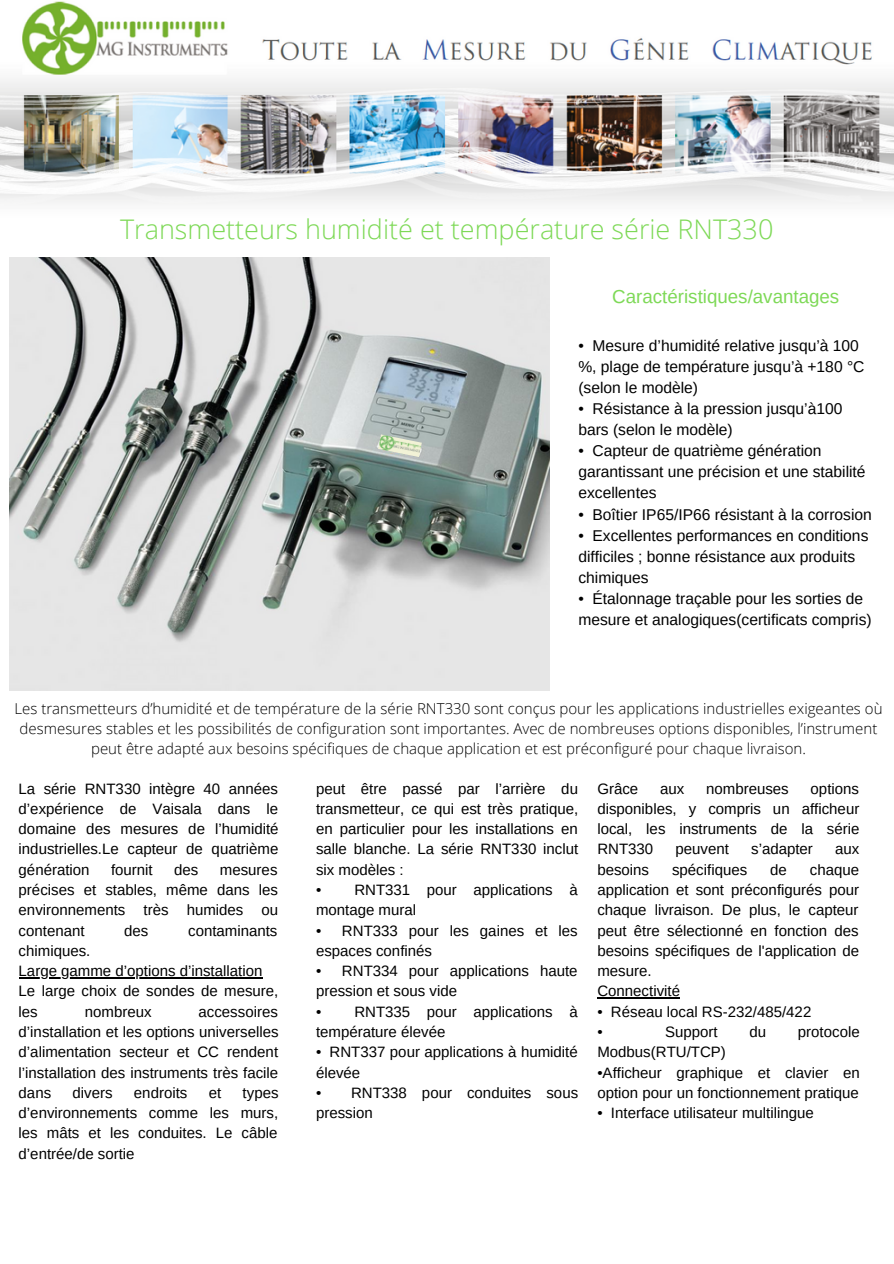
<style>
.page{position:relative;width:894px;height:1264px;background:#fff}
.page>*{position:absolute;margin:0;border:0;box-sizing:border-box;transform-origin:0 0}
.t1{font:300 27px "Open Sans";color:#7ed957}
.t2{font:18.75px "Arimo";color:#7ed957}
.t3{font:15.6px/21px "Arimo";color:#000}
.t4{font:15px/20.2px "Arimo";color:#000}
.t5{font:300 15px/20.2px "Open Sans";color:#000;text-align:center}
</style>
<div class="page">
<img style="left:0;top:1px;width:893px;height:203px">
<img style="left:10px;top:257px;width:539px;height:434px">
<hr style="left:19px;top:977px;width:243px;height:1px;background:#000">
<hr style="left:597px;top:997px;width:82px;height:1px;background:#000">
<img style="left:378px;top:434px;width:43px;height:23px">
<h1 class="t1" style="left:120px;top:210px;width:654px">Transmetteurs humidité et température série RNT330</h1>
<p class="t2" style="left:612px;top:286px;width:228px">Caractéristiques/avantages</p>
<p class="t3" style="left:578px;top:335px;width:287px">• Mesure d’humidité relative jusqu’à 100 %, plage de température jusqu’à +180 °C (selon le modèle)</p>
<p class="t3" style="left:578px;top:398px;width:265px">• Résistance à la pression jusqu’à100 bars (selon le modèle)</p>
<p class="t3" style="left:578px;top:440px;width:289px">• Capteur de quatrième génération garantissant une précision et une stabilité excellentes</p>
<p class="t3" style="left:578px;top:503px;width:295px">• Boîtier IP65/IP66 résistant à la corrosion</p>
<p class="t3" style="left:578px;top:524px;width:291px">• Excellentes performances en conditions difficiles ; bonne résistance aux produits chimiques</p>
<p class="t3" style="left:578px;top:588px;width:295px">• Étalonnage traçable pour les sorties de mesure et analogiques(certificats compris)</p>
<p class="t5" style="left:14px;top:697px;width:869px">Les transmetteurs d’humidité et de température de la série RNT330 sont conçus pour les applications industrielles exigeantes où desmesures stables et les possibilités de configuration sont importantes. Avec de nombreuses options disponibles, l’instrument peut être adapté aux besoins spécifiques de chaque application et est préconfiguré pour chaque livraison.</p>
<p class="t4" style="left:19px;top:778px;width:261px;text-align:justify">La série RNT330 intègre 40 années d’expérience de Vaisala dans le domaine des mesures de l’humidité industrielles.Le capteur de quatrième génération</p>
<p class="t4" style="left:111px;top:859px;width:43px">fournit</p>
<p class="t4" style="left:174px;top:859px;width:26px">des</p>
<p class="t4" style="left:19px;top:859px;width:261px;text-align:justify;text-indent:201px">mesures précises et stables, même dans les environnements très humides ou contenant</p>
<p class="t4" style="left:124px;top:920px;width:26px">des</p>
<p class="t4" style="left:188px;top:920px;width:91px">contaminants</p>
<p class="t4" style="left:19px;top:940px;width:261px">chimiques.<br>Large gamme d’options d’installation<br>Le large choix de sondes de mesure, les</p>
<p class="t4" style="left:19px;top:1001px;width:261px;text-align:justify;text-indent:180px">accessoires d’installation et les options universelles d’alimentation secteur et CC rendent l’installation des instruments très facile dans</p>
<p class="t4" style="left:85px;top:1001px;width:68px">nombreux</p>
<p class="t4" style="left:72px;top:1082px;width:42px">divers</p>
<p class="t4" style="left:134px;top:1082px;width:55px">endroits</p>
<p class="t4" style="left:209px;top:1082px;width:14px">et</p>
<p class="t4" style="left:19px;top:1082px;width:261px;text-align:justify;text-indent:224px">types d’environnements comme les murs, les mâts et les conduites. Le câble d’entrée/de sortie</p>
<p class="t4" style="left:316px;top:778px;width:264px;text-align:justify">peut être passé par l’arrière du transmetteur, ce qui est très pratique, en particulier pour les installations en salle blanche. La série RNT330 inclut six modèles :</p>
<p class="t4" style="left:316px;top:879px;width:263px">• RNT331 pour applications à montage mural</p>
<p class="t4" style="left:316px;top:920px;width:263px">• RNT333 pour les gaines et les espaces confinés</p>
<p class="t4" style="left:316px;top:960px;width:263px">• RNT334 pour applications haute pression et sous vide</p>
<p class="t4" style="left:316px;top:1001px;width:263px">• RNT335 pour applications à température élevée</p>
<p class="t4" style="left:316px;top:1041px;width:263px">• RNT337 pour applications à humidité élevée</p>
<p class="t4" style="left:316px;top:1082px;width:263px">• RNT338 pour conduites sous pression</p>
<p class="t4" style="left:597px;top:778px;width:42px">Grâce</p>
<p class="t4" style="left:660px;top:778px;width:26px">aux</p>
<p class="t4" style="left:706px;top:778px;width:84px">nombreuses</p>
<p class="t4" style="left:597px;top:778px;width:263px;text-align:justify;text-indent:213px">options disponibles, y compris un afficheur local, les instruments de la série RNT330</p>
<p class="t4" style="left:675px;top:839px;width:55px">peuvent</p>
<p class="t4" style="left:751px;top:839px;width:63px">s’adapter</p>
<p class="t4" style="left:834px;top:839px;width:26px">aux</p>
<p class="t4" style="left:597px;top:859px;width:53px">besoins</p>
<p class="t4" style="left:672px;top:859px;width:77px">spécifiques</p>
<p class="t4" style="left:770px;top:859px;width:18px">de</p>
<p class="t4" style="left:597px;top:859px;width:263px;text-indent:212px">chaque application et sont préconfigurés pour chaque livraison. De plus, le capteur peut être sélectionné en fonction des besoins spécifiques de l'application de mesure.<br>Connectivité</p>
<p class="t4" style="left:597px;top:1001px;width:215px">• Réseau local RS-232/485/422 •</p>
<p class="t4" style="left:665px;top:1021px;width:54px">Support</p>
<p class="t4" style="left:749px;top:1021px;width:18px">du</p>
<p class="t4" style="left:797px;top:1021px;width:63px">protocole</p>
<p class="t4" style="left:597px;top:1041px;width:130px">Modbus(RTU/TCP)</p>
<p class="t4" style="left:597px;top:1062px;width:264px">•Afficheur graphique et clavier en option pour un fonctionnement pratique</p>
<p class="t4" style="left:597px;top:1102px;width:218px">• Interface utilisateur multilingue</p>
</div>
